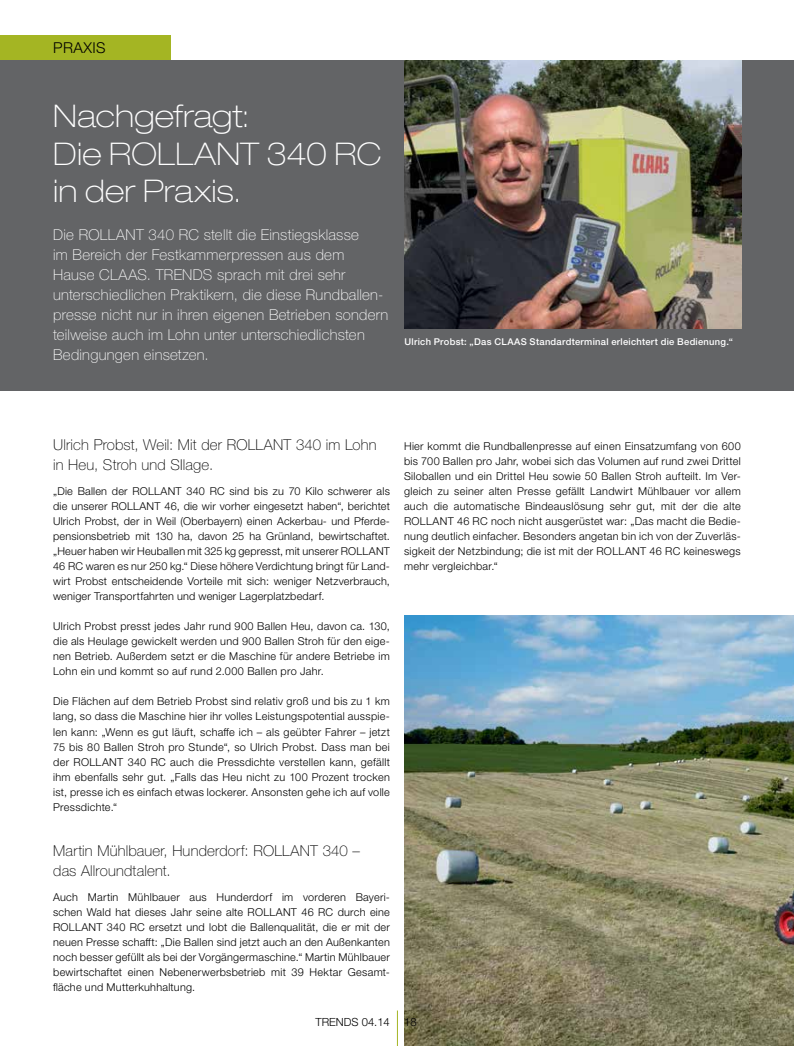
<style>
.page{position:relative;width:794px;height:1046px;background:#fff}
.page>*{position:absolute;margin:0;border:0;box-sizing:border-box;transform-origin:0 0}
.t1{font:100 expanded 31.25px/37.5px "Helvetica Neue LT Pro";letter-spacing:.005em;color:#fff}
.t2{font:100 15px/20px "CLAAS Helvetica Neue";letter-spacing:.015em;color:#fff}
.t3{font:100 15px/20px "CLAAS Helvetica Neue";letter-spacing:.01em;color:#000}
.t4{font:300 15px "CLAAS Helvetica Neue";letter-spacing:.03em;color:#000}
.t5{font:300 11.25px "CLAAS Helvetica Neue";color:#000}
.t6{font:300 10.88px/15px "CLAAS Helvetica Neue";letter-spacing:.02em;color:#000;text-align:justify}
.t7{font:500 9.38px "CLAAS Helvetica Neue";letter-spacing:.03em;color:#fff}
</style>
<div class="page">
<div style="left:0;top:60px;width:794px;height:330px;background:#636466"></div>
<div style="left:0;top:35px;width:170px;height:25px;background:#a4b523"></div>
<img style="left:404px;top:60px;width:337px;height:269px">
<img style="left:404px;top:615px;width:390px;height:430px">
<hr style="left:397px;top:1010px;width:1px;height:35px;background:#a4b523">
<h2 class="t4" style="left:53px;top:38px;width:54px">PRAXIS</h2>
<h1 class="t1" style="left:53px;top:97px;width:330px">Nachgefragt:<br>Die ROLLANT 340 RC in der Praxis.</h1>
<p class="t2" style="left:53px;top:225px;width:337px">Die ROLLANT 340 RC stellt die Einstiegsklasse<br>im Bereich der Festkammerpressen aus dem Hause CLAAS. TRENDS sprach mit drei sehr unterschiedlichen Praktikern, die diese Rundballen&shy;presse nicht nur in ihren eigenen Betrieben sondern teilweise auch im Lohn unter unterschiedlichsten Bedingungen einsetzen.</p>
<p class="t7" style="left:404px;top:336px;width:330px">Ulrich Probst: „Das CLAAS Standardterminal erleichtert die Bedienung.“</p>
<h2 class="t3" style="left:53px;top:435px;width:325px">Ulrich Probst, Weil: Mit der ROLLANT 340 im Lohn in Heu, Stroh und SIlage.</h2>
<p class="t6" style="left:53px;top:484px;width:338px;text-align:left">„Die Ballen der ROLLANT 340 RC sind bis zu 70 Kilo schwerer als die unserer ROLLANT 46, die wir vorher eingesetzt haben“, berichtet -U lrich Probst, der in Weil (Oberbayern) einen Ackerbau- und Pferde&shy;pensionsbetrieb mit 130 ha, davon 25 ha Grünland, bewirtschaftet. „Heuer haben wir Heuballen mit 325 kg gepresst, mit unserer ROLLANT 46 RC waren es nur 250 kg.“ Diese höhere Verdichtung bringt für Land&shy;wirt Probst entscheidende Vorteile mit sich: weniger Netzverbrauch, weniger Transportfahrten und weniger Lagerplatzbedarf.</p>
<p class="t6" style="left:53px;top:619px;width:338px">Ulrich Probst presst jedes Jahr rund 900 Ballen Heu, davon ca. 130, die als Heulage gewickelt werden und 900 Ballen Stroh für den eige&shy;nen Betrieb. Außerdem setzt er die Maschine für andere Betriebe im Lohn ein und kommt so auf rund 2.000 Ballen pro Jahr.</p>
<p class="t6" style="left:53px;top:694px;width:338px">Die Flächen auf dem Betrieb Probst sind relativ groß und bis zu 1 km lang, so dass die Maschine hier ihr volles Leistungspotential ausspie&shy;len kann: „Wenn es gut läuft, schaffe ich – als geübter Fahrer – jetzt 75 bis 80 Ballen Stroh pro Stunde“, so Ulrich Probst. Dass man bei der ROLLANT 340 RC auch die Pressdichte verstellen kann, gefällt ihm ebenfalls sehr gut. „Falls das Heu nicht zu 100 Prozent trocken ist, presse ich es einfach etwas lockerer. Ansonsten gehe ich auf volle Pressdichte.“</p>
<h2 class="t3" style="left:53px;top:840px;width:308px">Martin Mühlbauer, Hunderdorf: ROLLANT 340 – das Allroundtalent.</h2>
<p class="t6" style="left:53px;top:889px;width:338px;text-align:left">Auch Martin Mühlbauer aus Hunderdorf im vorderen Bayeri&shy;schen Wald hat dieses Jahr seine alte ROLLANT 46 RC durch eine ROLLANT 340 RC ersetzt und lobt die Ballenqualität, die er mit der neuen Presse schafft: „Die Ballen sind jetzt auch an den Außenkanten noch besser gefüllt als bei der Vorgängermaschine.“ Martin Mühlbauer bewirtschaftet einen Nebenerwerbsbetrieb mit 39 Hektar Gesamt&shy;fläche und Mutterkuhhaltung.</p>
<p class="t6" style="left:404px;top:439px;width:338px">Hier kommt die Rundballenpresse auf einen Einsatzumfang von 600 bis 700 Ballen pro Jahr, wobei sich das Volumen auf rund zwei Drittel Siloballen und ein Drittel Heu sowie 50 Ballen Stroh aufteilt. Im Ver&shy;gleich zu seiner alten Presse gefällt Landwirt Mühlbauer vor allem auch die automatische Bindeauslösung sehr gut, mit der die alte ROLLANT 46 RC noch nicht ausgerüstet war: „Das macht die Bedie&shy;nung deutlich einfacher. Besonders angetan bin ich von der Zuverläs&shy;sigkeit der Netzbindung; die ist mit der ROLLANT 46 RC keineswegs mehr vergleichbar.“</p>
<p class="t5" style="left:315px;top:1014px;width:76px">TRENDS 04.14</p>
<p class="t5" style="left:404px;top:1014px;width:14px">18</p>
</div>
